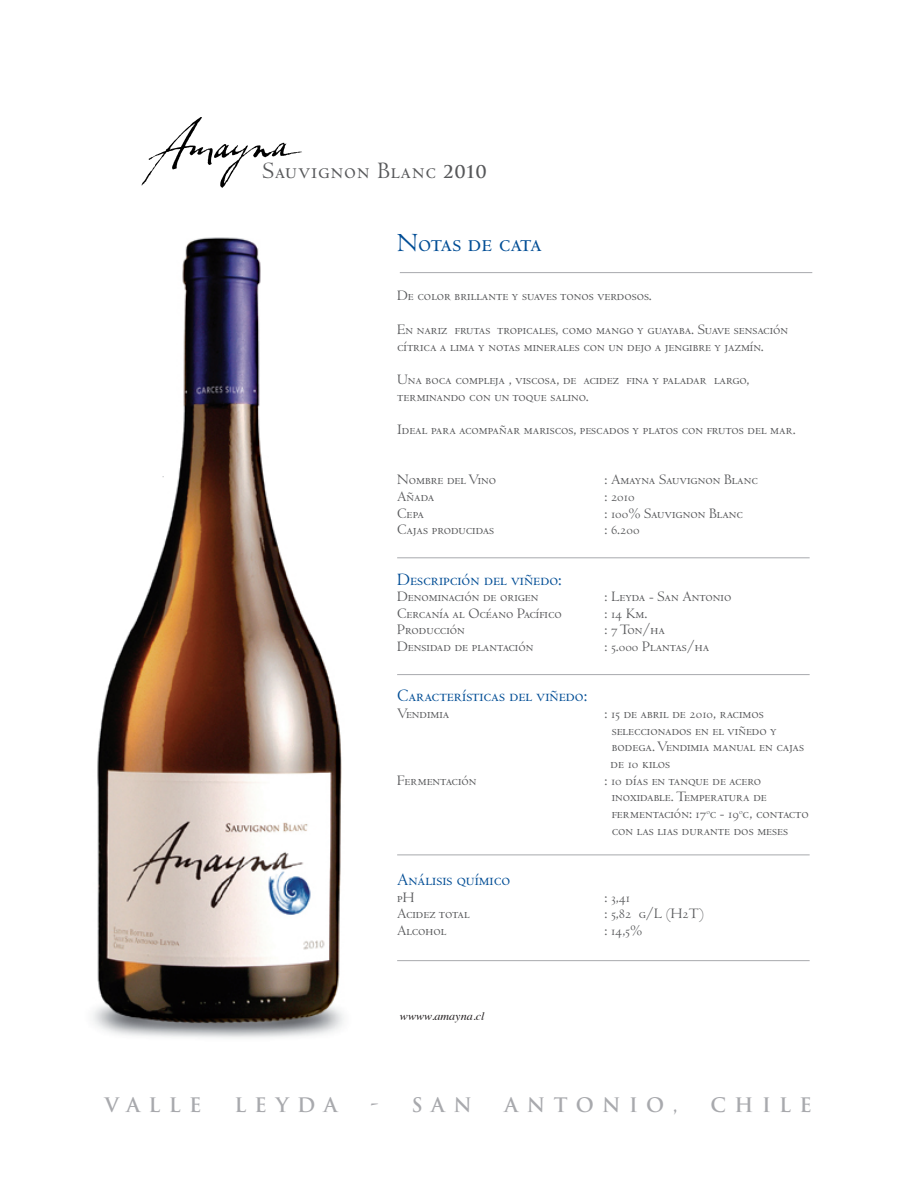
<style>
.page{position:relative;width:915px;height:1191px;background:#fff}
.page>*{position:absolute;margin:0;border:0;box-sizing:border-box;transform-origin:0 0}
.t1{font:27px "Centaur MT SC";letter-spacing:-.01em;color:#014d95}
.t2{font:24.3px "Centaur MT SC";letter-spacing:.04em;color:#57585a}
.t3{font:700 19.5px "Trajan";letter-spacing:.435em;color:#a8a9ad}
.t4{font:18px "Centaur MT SC";color:#014d95}
.t5{font:15px/16.6px "Centaur MT SC";color:#57585a}
.t6{font:italic 11.4px "Times";color:#231f20;scale:1.06 1}
.s1{font-family:"Trajan";font-weight:700;font-size:17.1px}
</style>
<div class="page">
<img style="left:93px;top:237px;width:334px;height:801px">
<hr style="left:399px;top:272px;width:413px;height:1px;background:#a8a9ad">
<hr style="left:397px;top:557px;width:412px;height:1px;background:#a8a9ad">
<hr style="left:397px;top:674px;width:412px;height:1px;background:#a8a9ad">
<hr style="left:397px;top:854px;width:412px;height:1px;background:#a8a9ad">
<hr style="left:397px;top:960px;width:412px;height:1px;background:#a8a9ad">
<img style="left:141px;top:117px;width:161px;height:71px">
<h2 class="t2" style="left:262px;top:158px;width:226px">Sauvignon Blanc <span class="s1">2010</span></h2>
<h1 class="t1" style="left:397px;top:228px;width:146px">Notas de cata</h1>
<p class="t5" style="left:397px;top:288px;width:256px">De color brillante y suaves tonos verdosos.</p>
<p class="t5" style="left:397px;top:321px;width:392px">En nariz frutas tropicales, como mango y guayaba. Suave sensación cítrica a lima y notas minerales con un dejo a jengibre y jazmín.</p>
<p class="t5" style="left:397px;top:371px;width:354px">Una boca compleja , viscosa, de acidez fina y paladar largo, terminando con un toque salino.</p>
<p class="t5" style="left:397px;top:421px;width:400px">Ideal para acompañar mariscos, pescados y platos con frutos del mar.</p>
<p class="t5" style="left:397px;top:471px;width:101px">Nombre del Vino</p>
<p class="t5" style="left:604px;top:471px;width:155px">: Amayna Sauvignon Blanc</p>
<p class="t5" style="left:397px;top:488px;width:39px">Añada</p>
<p class="t5" style="left:604px;top:488px;width:32px">: 2010</p>
<p class="t5" style="left:397px;top:505px;width:28px">Cepa</p>
<p class="t5" style="left:604px;top:505px;width:140px">: 100% Sauvignon Blanc</p>
<p class="t5" style="left:397px;top:521px;width:99px">Cajas producidas</p>
<p class="t5" style="left:604px;top:521px;width:37px">: 6.200</p>
<p class="t4" style="left:397px;top:569px;width:166px">Descripción del viñedo:</p>
<p class="t5" style="left:397px;top:588px;width:143px">Denominación de origen</p>
<p class="t5" style="left:604px;top:588px;width:128px">: Leyda - San Antonio</p>
<p class="t5" style="left:397px;top:605px;width:166px">Cercanía al Océano Pacífico</p>
<p class="t5" style="left:604px;top:605px;width:44px">: 14 Km.</p>
<p class="t5" style="left:397px;top:622px;width:69px">Producción</p>
<p class="t5" style="left:604px;top:622px;width:62px">: 7Ton/ha</p>
<p class="t5" style="left:397px;top:638px;width:138px">Densidad de plantación</p>
<p class="t5" style="left:604px;top:638px;width:106px">: 5.000 Plantas/ha</p>
<p class="t4" style="left:397px;top:686px;width:191px">Características del viñedo:</p>
<p class="t5" style="left:397px;top:705px;width:54px">Vendimia</p>
<p class="t5" style="left:610px;top:705px;width:195px;text-indent:-6px">: 15 de abril de 2010, racimos seleccionados en el viñedo y bodega. Vendimia manual en cajas de 10 kilos</p>
<p class="t5" style="left:397px;top:772px;width:81px">Fermentación</p>
<p class="t5" style="left:611px;top:772px;width:198px;text-indent:-7px">: 10 días en tanque de acero inoxidable.Temperatura de fermentación: 17<sup>o</sup>c - 19<sup>o</sup>c, contacto con las lias durante dos meses</p>
<p class="t4" style="left:397px;top:869px;width:114px">Análisis químico</p>
<p class="t5" style="left:397px;top:889px;width:19px">pH</p>
<p class="t5" style="left:604px;top:889px;width:27px">: 3,41</p>
<p class="t5" style="left:397px;top:905px;width:74px">Acidez total</p>
<p class="t5" style="left:604px;top:905px;width:101px">: 5,82 g/L (H2T)</p>
<p class="t5" style="left:397px;top:922px;width:51px">Alcohol</p>
<p class="t5" style="left:604px;top:922px;width:39px">: 14,5%</p>
<p class="t6" style="left:400px;top:1006px;width:81px">wwww.amayna.cl</p>
<h3 class="t3" style="left:105px;top:1093px;width:98px">VALLE</h3>
<h3 class="t3" style="left:234px;top:1093px;width:105px">LEYDA</h3>
<h3 class="t3" style="left:370px;top:1093px;width:103px">- SAN</h3>
<h3 class="t3" style="left:504px;top:1093px;width:174px">ANTONIO,</h3>
<h3 class="t3" style="left:710px;top:1093px;width:103px">CHILE</h3>
</div>
